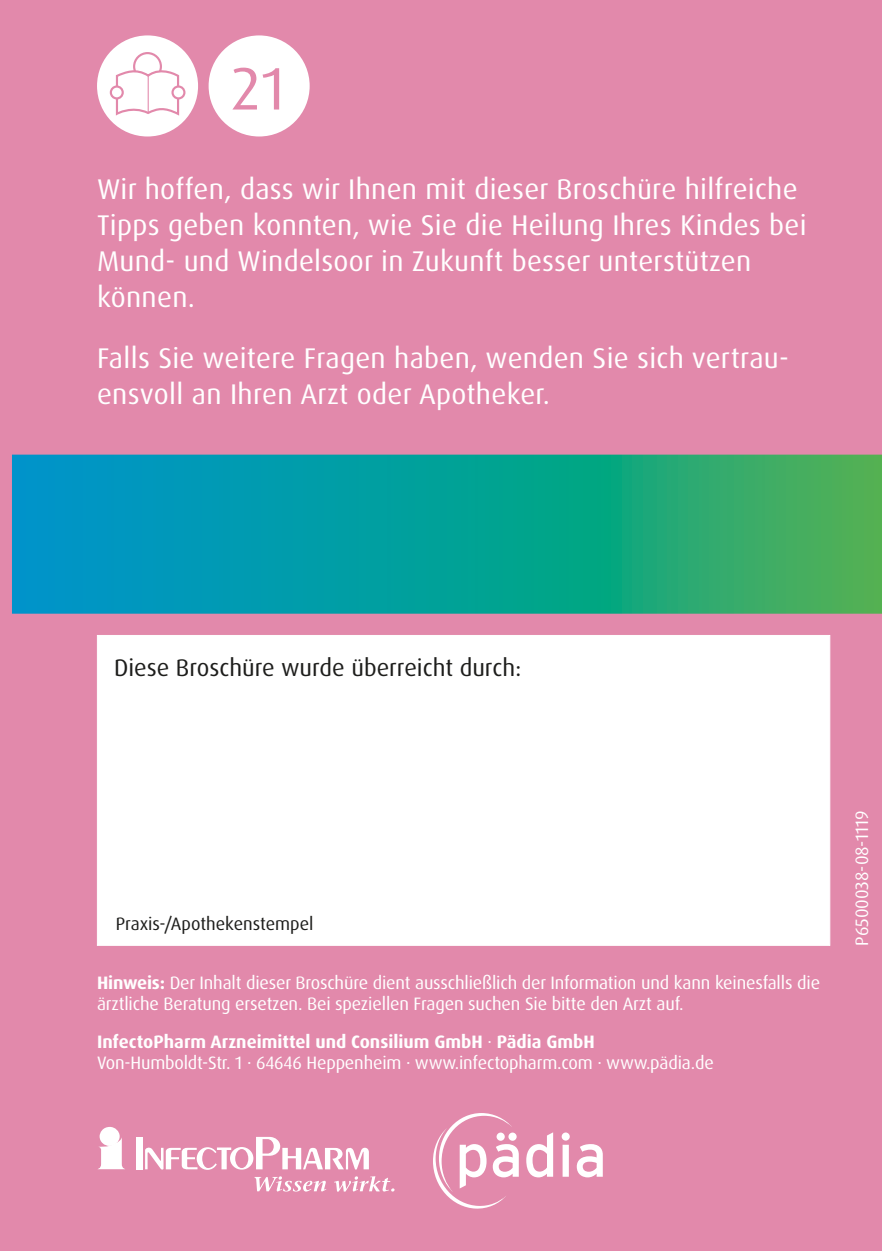
<style>
.page{position:relative;width:882px;height:1251px;background:#fff}
.page>*{position:absolute;margin:0;border:0;box-sizing:border-box;transform-origin:0 0}
.t1{font:60px "Dax OT";color:#e289ab}
.t2{font:28.5px/36px "Dax OT";letter-spacing:.01em;color:#fff}
.t3{font:24px "Dax OT";color:#1d1d1b}
.t4{font:18px/21px "Dax OT";letter-spacing:-.01em;color:#fff}
.t5{font:18px "Dax OT";color:#1d1d1b}
.s1{font-weight:700}
</style>
<div class="page">
<div style="left:0;top:0;width:882px;height:1250px;background:#e289ab"></div>
<svg style="left:12px;top:454px;width:870px;height:159px;background:#11a194"></svg>
<div style="left:97px;top:35px;width:101px;height:101px;background:#fff;border-radius:50%"></div>
<div style="left:97px;top:635px;width:733px;height:310px;background:#fff"></div>
<svg style="left:254px;top:1176px;width:72px;height:15px"></svg>
<svg style="left:334px;top:1176px;width:60px;height:15px"></svg>
<div style="left:100px;top:1126px;width:20px;height:19px;background:#fff;border-radius:50%"></div>
<svg style="left:98px;top:1136px;width:27px;height:33px"></svg>
<div style="left:136px;top:1136px;width:7px;height:33px;background:#fff"></div>
<svg style="left:145px;top:1136px;width:224px;height:34px"></svg>
<svg style="left:433px;top:1113px;width:170px;height:95px"></svg>
<div style="left:133px;top:52px;width:29px;height:29px;border:2px solid #e289ab;border-radius:50%"></div>
<svg style="left:115px;top:66px;width:65px;height:50px"></svg>
<div style="left:111px;top:87px;width:12px;height:11px;background:#fff;border-radius:50%"></div>
<div style="left:110px;top:85px;width:14px;height:14px;border:2px solid #e289ab;border-radius:50%"></div>
<div style="left:173px;top:87px;width:11px;height:11px;background:#fff;border-radius:50%"></div>
<div style="left:171px;top:85px;width:14px;height:14px;border:2px solid #e289ab;border-radius:50%"></div>
<hr style="left:148px;top:76px;width:1px;height:37px;background:#e289ab">
<div style="left:209px;top:35px;width:101px;height:101px;background:#fff;border-radius:50%"></div>
<h1 class="t1" style="left:231px;top:51px;width:56px">21</h1>
<h2 class="t2" style="left:97px;top:171px;width:711px">Wir hoffen, dass wir Ihnen mit dieser Broschüre hilfreiche Tipps geben konnten, wie Sie die Heilung Ihres Kindes bei Mund- und Windelsoor in Zukunft besser unterstützen können.</h2>
<h2 class="t2" style="left:97px;top:341px;width:693px">Falls Sie weitere Fragen haben, wenden Sie sich vertrau&shy;ensvoll an Ihren Arzt oder Apotheker.</h2>
<h3 class="t3" style="left:114px;top:652px;width:409px">Diese Broschüre wurde überreicht durch:</h3>
<p class="t5" style="left:116px;top:912px;width:199px">Praxis-/Apothekenstempel</p>
<p class="t4" style="left:97px;top:972px;width:724px"><span class="s1">Hinweis:</span> Der Inhalt dieser Broschüre dient ausschließlich der Information und kann keinesfalls die ärztliche Beratung ersetzen. Bei speziellen Fragen suchen Sie bitte den Arzt auf.</p>
<p class="t4" style="left:97px;top:1031px;width:618px"><span class="s1">InfectoPharm Arzneimittel und Consilium GmbH</span> · <span class="s1">Pädia GmbH<br></span>Von-Humboldt-Str. 1 · 64646 Heppenheim · www.infectopharm.com · www.pädia.de</p>
<p class="t4" style="left:851px;top:945px;width:137px;rotate:-90deg">P6500038-08-1119</p>
</div>
